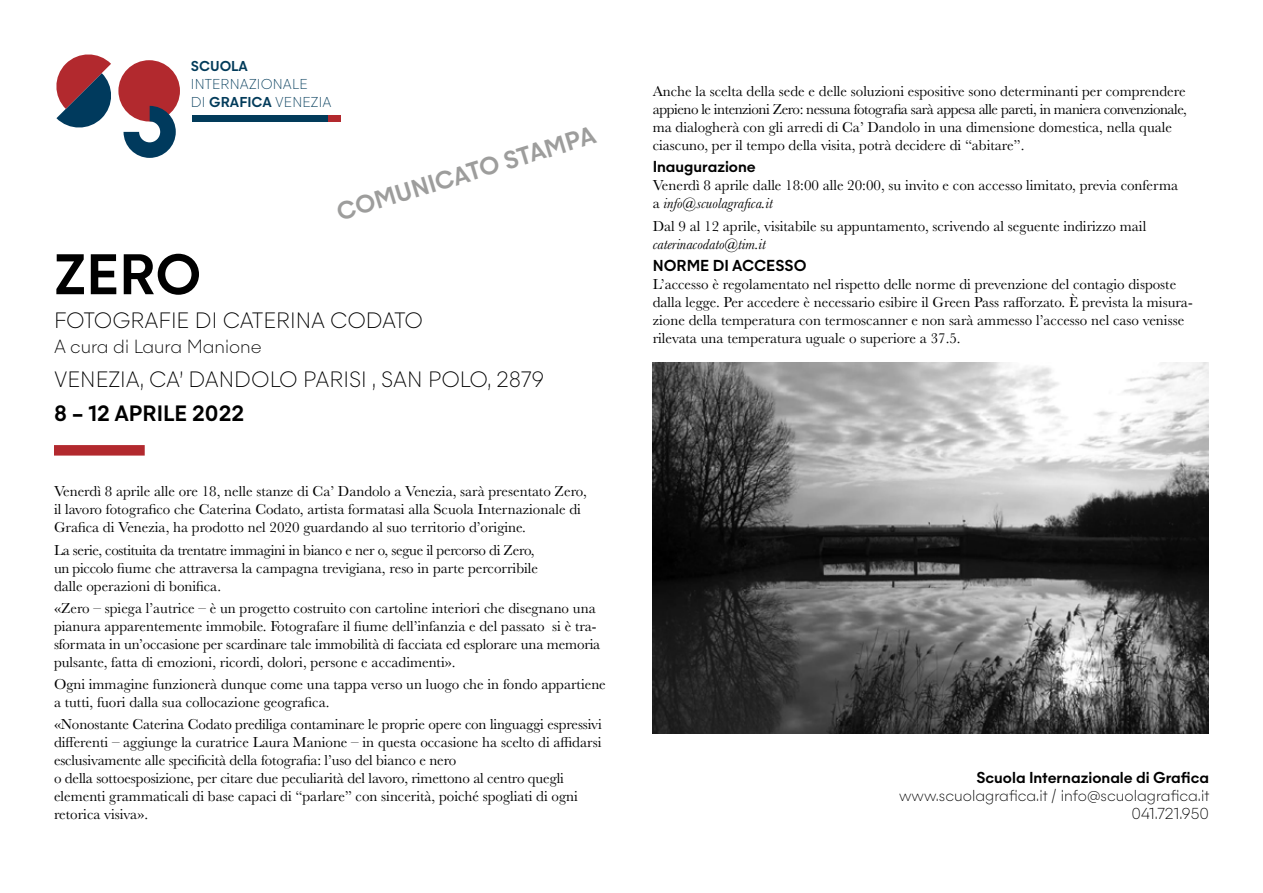
<style>
.page{position:relative;width:1263px;height:893px;background:#fff}
.page>*{position:absolute;margin:0;border:0;box-sizing:border-box;transform-origin:0 0}
.t1{font:500 54px "Majorant";color:#000}
.t2{font:500 23.85px "Majorant";color:#9d9d9c}
.t3{font:100 21px "Majorant";color:#000}
.t4{font:500 21px "Majorant";color:#000}
.t5{font:100 18px "Majorant";color:#000}
.t6{font:15px/18px "Baskerville";color:#000}
.t7{font:500 15px "Majorant";color:#000}
.t8{font:100 15px/18px "Majorant";color:#000;text-align:right}
.t9{font:italic 15px "Baskerville";color:#000}
.t10{font:100 13.5px "Majorant";letter-spacing:.01em;color:#023b5a}
.t11{font:500 13.5px "Majorant";color:#023b5a}
.s1{font-weight:500}
.s2{font-style:italic}
</style>
<div class="page">
<div style="left:118px;top:60px;width:62px;height:61px;background:#b2292e;border-radius:50%"></div>
<svg style="left:124px;top:106px;width:52px;height:52px"></svg>
<svg style="left:56px;top:54px;width:55px;height:74px"></svg>
<div style="left:192px;top:115px;width:136px;height:7px;background:#023b5a"></div>
<div style="left:328px;top:115px;width:12px;height:7px;background:#b2292e"></div>
<img style="left:653px;top:363px;width:556px;height:371px">
<div style="left:54px;top:445px;width:91px;height:11px;background:#b2292e"></div>
<p class="t11" style="left:191px;top:57px;width:59px">SCUOLA</p>
<p class="t10" style="left:191px;top:93px;width:142px">DI <span class="s1">GRAFICA</span> VENEZIA</p>
<p class="t10" style="left:191px;top:75px;width:118px">INTERNAZIONALE</p>
<h2 class="t2" style="left:333px;top:198px;width:271px;rotate:-17deg">COMUNICATO STAMPA</h2>
<h1 class="t1" style="left:54px;top:240px;width:149px">ZERO</h1>
<h3 class="t3" style="left:54px;top:307px;width:371px">FOTOGRAFIE DI CATERINA CODATO</h3>
<p class="t5" style="left:54px;top:335px;width:209px">A cura di Laura Manione</p>
<h3 class="t3" style="left:54px;top:366px;width:492px">VENEZIA, CA’ DANDOLO PARISI , SAN POLO, 2879</h3>
<h3 class="t4" style="left:54px;top:400px;width:192px">8 – 12 APRILE 2022</h3>
<p class="t6" style="left:54px;top:483px;width:534px">Venerdì 8 aprile alle ore 18, nelle stanze di Ca’ Dandolo a Venezia, sarà presentato Zero, il lavoro fotografico che Caterina Codato, artista formatasi alla Scuola Internazionale di<br>Grafica di Venezia, ha prodotto nel 2020 guardando al suo territorio d’origine.</p>
<p class="t6" style="left:54px;top:541px;width:486px">La serie, costituita da trentatre immagini in bianco e ner o, segue il percorso di Zero, un piccolo fiume che attraversa la campagna trevigiana, reso in parte percorribile dalle operazioni di bonifica.</p>
<p class="t6" style="left:54px;top:599px;width:548px">«Zero – spiega l’autrice – è un progetto costruito con cartoline interiori che disegnano una pianura apparentemente immobile. Fotografare il fiume dell’infanzia e del passato si è tra&shy;sformata in un’occasione per scardinare tale immobilità di facciata ed esplorare una memoria pulsante, fatta di emozioni, ricordi, dolori, persone e accadimenti».</p>
<p class="t6" style="left:54px;top:675px;width:553px">Ogni immagine funzionerà dunque come una tappa verso un luogo che in fondo appartiene a tutti, fuori dalla sua collocazione geografica.</p>
<p class="t6" style="left:54px;top:716px;width:549px">«Nonostante Caterina Codato prediliga contaminare le proprie opere con linguaggi espressivi differenti – aggiunge la curatrice Laura Manione – in questa occasione ha scelto di affidarsi esclusivamente alle specificità della fotografia: l’uso del bianco e nero<br>o della sottoesposizione, per citare due peculiarità del lavoro, rimettono al centro quegli elementi grammaticali di base capaci di “parlare” con sincerità, poiché spogliati di ogni retorica visiva».</p>
<p class="t6" style="left:653px;top:83px;width:535px">Anche la scelta della sede e delle soluzioni espositive sono determinanti per comprendere appieno le intenzioni Zero: nessuna fotografia sarà appesa alle pareti, in maniera convenzionale, ma dialogherà con gli arredi di Ca’ Dandolo in una dimensione domestica, nella quale ciascuno, per il tempo della visita, potrà decidere di “abitare”.</p>
<p class="t7" style="left:653px;top:157px;width:105px">Inaugurazione</p>
<p class="t6" style="left:653px;top:177px;width:527px">Venerdì 8 aprile dalle 18:00 alle 20:00, su invito e con accesso limitato, previa conferma a <span class="s2">info@scuolagrafica.it</span></p>
<p class="t6" style="left:653px;top:217px;width:495px">Dal 9 al 12 aprile, visitabile su appuntamento, scrivendo al seguente indirizzo mail</p>
<p class="t9" style="left:653px;top:234px;width:115px">caterinacodato@tim.it</p>
<p class="t7" style="left:653px;top:256px;width:155px">NORME DI ACCESSO</p>
<p class="t6" style="left:653px;top:275px;width:541px">L’accesso è regolamentato nel rispetto delle norme di prevenzione del contagio disposte dalla legge. Per accedere è necessario esibire il Green Pass rafforzato. È prevista la misura&shy;zione della temperatura con termoscanner e non sarà ammesso l’accesso nel caso venisse rilevata una temperatura uguale o superiore a 37.5.</p>
<p class="t7" style="left:976px;top:768px;width:234px">Scuola Internazionale di Grafica</p>
<p class="t8" style="left:899px;top:787px;width:312px">www.scuolagrafica.it / info@scuolagrafica.it<br>041.721.950</p>
</div>
